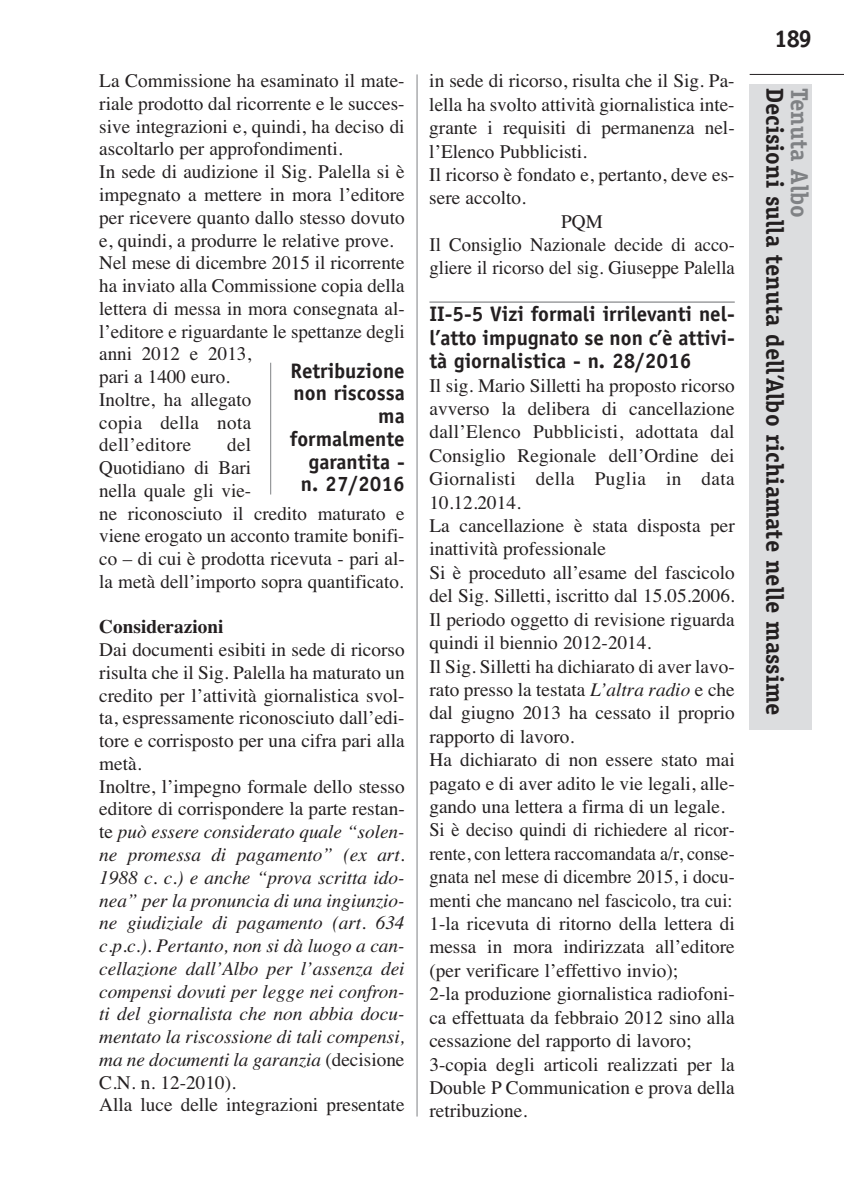
<style>
.page{position:relative;width:844px;height:1191px;background:#fff}
.page>*{position:absolute;margin:0;border:0;box-sizing:border-box;transform-origin:0 0}
.t1{font:700 24.5px "Officina Serif";color:#231f20}
.t2{font:700 24.5px "Officina Serif";color:#808285}
.t3{font:700 21px/22.8px "Officina Sans";color:#231f20;text-align:justify}
.t4{font:19.25px/23.4px "Times";color:#231f20}
.t5{font:italic 19.25px/22.8px "Times";color:#231f20}
.t6{font:700 19.25px "Times";color:#231f20}
.s1{font-style:normal}
.s2{font-style:italic}
</style>
<div class="page">
<hr style="left:429px;top:302px;width:305px;height:1px;background:#6c6d70">
<hr style="left:416px;top:74px;width:1px;height:1042px;background:#808285">
<hr style="left:749px;top:74px;width:94px;height:1px;background:#231f20">
<hr style="left:270px;top:363px;width:1px;height:131px;background:#808285">
<div style="left:749px;top:84px;width:63px;height:645px;background:#dcdddf"></div>
<p class="t4" style="left:99px;top:69px;width:307px;line-height:22.8px">La Commissione ha esaminato il mate&shy;riale prodotto dal ricorrente e le succes&shy;sive integrazioni e, quindi, ha deciso di ascoltarlo per approfondimenti.<br>In sede di audizione il Sig. Palella si è impegnato a mettere in mora l’editore per ricevere quanto dallo stesso dovuto e, quindi, a produrre le relative prove.<br>Nel mese di dicembre 2015 il ricorrente ha inviato alla Commissione copia della lettera di messa in mora consegnata al&shy;l’editore e riguardante le spettanze degli anni 2012 e 2013,<br>pari a 1400 euro.<br>Inoltre, ha allegato<br>copia della nota<br>dell’editore</p>
<p class="t3" style="left:290px;top:361px;width:116px;text-align:right">Retribuzione non riscossa ma formalmente garantita - n. 27/2016</p>
<p class="t4" style="left:99px;top:433px;width:307px;line-height:22.8px;text-indent:128px">del<br>Quotidiano di Bari<br>nella quale gli vie-<br>ne riconosciuto il credito maturato e viene erogato un acconto tramite bonifi&shy;co – di cui è prodotta ricevuta - pari al&shy;la metà dell’importo sopra quantificato.</p>
<p class="t6" style="left:99px;top:615px;width:126px">Considerazioni</p>
<p class="t5" style="left:99px;top:638px;width:307px"><span class="s1">Dai documenti esibiti in sede di ricorso risulta che il Sig. Palella ha maturato un credito per l’attività giornalistica svol&shy;ta, espressamente riconosciuto dall’edi&shy;tore e corrisposto per una cifra pari alla metà.<br>Inoltre, l’impegno formale dello stesso editore di corrispondere la parte restan&shy;te</span> può essere considerato quale “solen&shy;ne promessa di pagamento” (ex art.<br>1988 c. c.) e anche “prova scritta ido&shy;nea” per la pronuncia di una ingiunzio&shy;ne giudiziale di pagamento (art. 634 c.p.c.). Pertanto, non si dà luogo a can&shy;cellazione dall’Albo per l’assenza dei compensi dovuti per legge nei confron&shy;ti del giornalista che non abbia docu&shy;mentato la riscossione di tali compensi, ma ne documenti la garanzia <span class="s1">(decisione C.N. n. 12-2010)</span>.<br><span class="s1">Alla luce delle integrazioni presentate</span></p>
<p class="t4" style="left:429px;top:69px;width:307px">in sede di ricorso, risulta che il Sig. Pa-</p>
<p class="t4" style="left:429px;top:92px;width:307px">lella ha svolto attività giornalistica inte-</p>
<p class="t4" style="left:429px;top:116px;width:307px">grante i requisiti di permanenza nel-</p>
<p class="t4" style="left:429px;top:139px;width:159px">l’Elenco Pubblicisti.</p>
<p class="t4" style="left:429px;top:162px;width:307px">Il ricorso è fondato e, pertanto, deve es-</p>
<p class="t4" style="left:429px;top:186px;width:98px">sere accolto.</p>
<p class="t4" style="left:561px;top:209px;width:43px">PQM</p>
<p class="t4" style="left:429px;top:233px;width:307px">Il Consiglio Nazionale decide di acco-</p>
<p class="t4" style="left:429px;top:256px;width:307px">gliere il ricorso del sig. Giuseppe Palella</p>
<p class="t3" style="left:429px;top:304px;width:307px;line-height:23.4px">II-5-5 Vizi formali irrilevanti nel&shy;l’atto impugnato se non c’è attivi&shy;tà giornalistica - n. 28/2016</p>
<p class="t4" style="left:429px;top:373px;width:307px">Il sig. Mario Silletti ha proposto ricorso avverso la delibera di cancellazione dall’Elenco Pubblicisti, adottata dal Consiglio Regionale dell’Ordine dei Giornalisti della Puglia in data 10.12.2014.<br>La cancellazione è stata disposta per inattività professionale<br>Si è proceduto all’esame del fascicolo del Sig. Silletti, iscritto dal 15.05.2006.<br>Il periodo oggetto di revisione riguarda quindi il biennio 2012-2014.<br>Il Sig. Silletti ha dichiarato di aver lavo&shy;rato presso la testata <span class="s2">L’altra radio</span> e che dal giugno 2013 ha cessato il proprio rapporto di lavoro.<br>Ha dichiarato di non essere stato mai pagato e di aver adito le vie legali, alle&shy;gando una lettera a firma di un legale.<br>Si è deciso quindi di richiedere al ricor&shy;rente, con lettera raccomandata a/r, conse&shy;gnata nel mese di dicembre 2015, i docu&shy;menti che mancano nel fascicolo, tra cui:<br>1-la ricevuta di ritorno della lettera di messa in mora indirizzata all’editore (per verificare l’effettivo invio);<br>2-la produzione giornalistica radiofoni&shy;ca effettuata da febbraio 2012 sino alla cessazione del rapporto di lavoro; 3-copia degli articoli realizzati per la Double P Communication e prova della retribuzione.</p>
<p class="t1" style="left:773px;top:30px;width:40px">189</p>
<p class="t1" style="left:784px;top:88px;width:629px;rotate:90deg">Decisioni sulla tenuta dell’Albo richiamate nelle massime</p>
<p class="t2" style="left:808px;top:88px;width:132px;rotate:90deg">Tenuta Albo</p>
</div>
